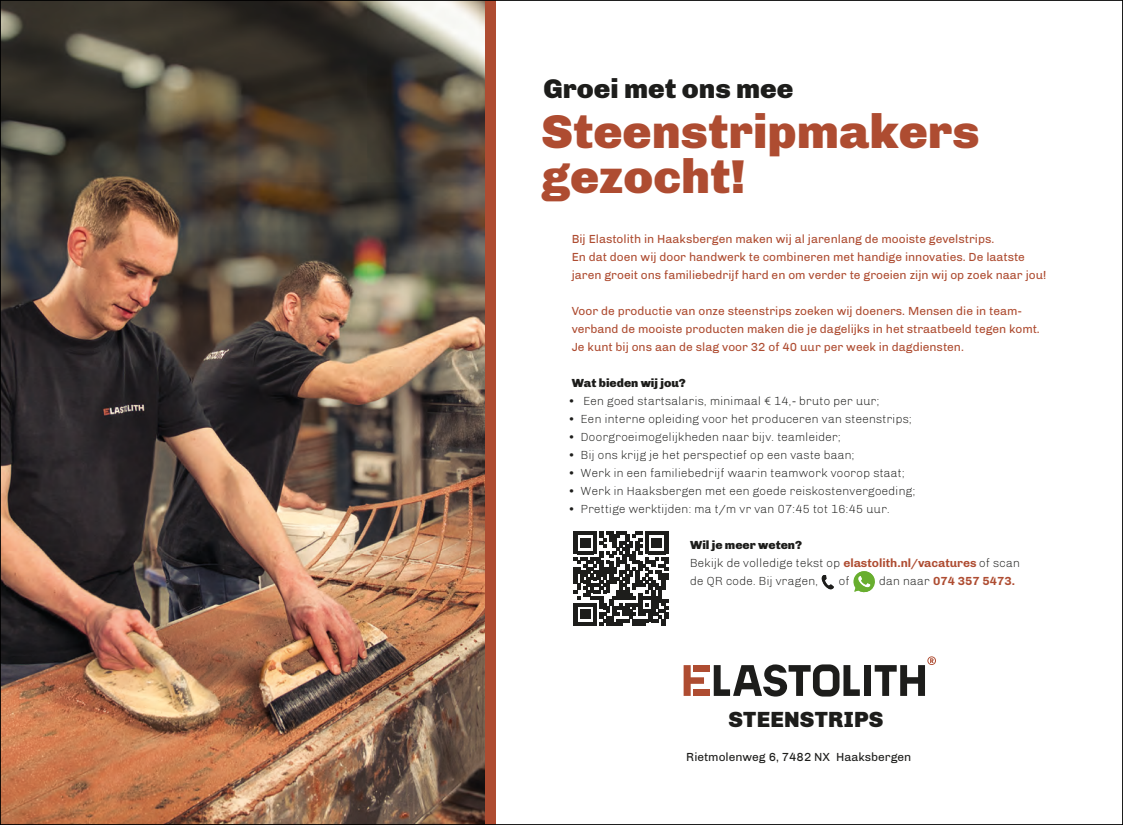
<style>
.page{position:relative;width:1123px;height:825px;background:#fff}
.page>*{position:absolute;margin:0;border:0;box-sizing:border-box;transform-origin:0 0}
.t1{font:900 48.6px/45px "Chivo";color:#ae4c31}
.t2{font:900 27.75px "Chivo";color:#1d1d1b}
.t3{font:900 22.5px "Chivo";letter-spacing:.01em;color:#1d1d1b}
.t4{font:300 12px/18px "Chivo";color:#1d1d1b}
.t5{font:12px/18px "Chivo";color:#ae4c31}
.t6{font:12px "Chivo";color:#1d1d1b}
.t7{font:700 12px "Chivo";color:#ae4c31}
.t8{font:900 12px "Chivo";color:#1d1d1b}
.s1{font-weight:900}
.s2{font-weight:700;color:#ae4c31}
.s3{font-weight:300;color:#1d1d1b}
</style>
<div class="page">
<div style="left:478px;top:0;width:17px;height:825px;background:#ae4c31"></div>
<img style="left:2px;top:2px;width:483px;height:821px">
<div style="left:863px;top:665px;width:7px;height:31px;background:#1d1d1b"></div>
<svg style="left:874px;top:656px;width:62px;height:40px"></svg>
<svg style="left:683px;top:665px;width:21px;height:31px"></svg>
<div style="left:693px;top:665px;width:16px;height:7px;background:#ae4c31"></div>
<div style="left:693px;top:689px;width:16px;height:7px;background:#ae4c31"></div>
<svg style="left:713px;top:664px;width:146px;height:32px"></svg>
<svg style="left:574px;top:531px;width:94px;height:95px"></svg>
<svg style="left:853px;top:571px;width:22px;height:22px"></svg>
<svg style="left:821px;top:575px;width:13px;height:14px"></svg>
<h2 class="t2" style="left:543px;top:72px;width:251px">Groei met ons mee</h2>
<h1 class="t1" style="left:541px;top:109px;width:440px">Steenstripmakers gezocht!</h1>
<p class="t5" style="left:571px;top:230px;width:476px">Bij Elastolith in Haaksbergen maken wij al jarenlang de mooiste gevelstrips.<br>En dat doen wij door handwerk te combineren met handige innovaties. De laatste jaren groeit ons familiebedrijf hard en om verder te groeien zijn wij op zoek naar jou!</p>
<p class="t5" style="left:571px;top:302px;width:469px">Voor de productie van onze steenstrips zoeken wij doeners. Mensen die in team&shy;verband de mooiste producten maken die je dagelijks in het straatbeeld tegen komt.<br>Je kunt bij ons aan de slag voor 32 of 40 uur per week in dagdiensten.</p>
<p class="t8" style="left:571px;top:376px;width:116px">Wat bieden wij jou?</p>
<p class="t4" style="left:568px;top:392px;width:313px">• Een goed startsalaris, minimaal € 14,- bruto per uur;</p>
<p class="t4" style="left:568px;top:410px;width:345px">• Een interne opleiding voor het produceren van steenstrips;</p>
<p class="t4" style="left:568px;top:428px;width:274px">• Doorgroeimogelijkheden naar bijv. teamleider;</p>
<p class="t4" style="left:568px;top:446px;width:288px">• Bij ons krijg je het perspectief op een vaste baan;</p>
<p class="t4" style="left:568px;top:464px;width:338px">• Werk in een familiebedrijf waarin teamwork voorop staat;</p>
<p class="t4" style="left:568px;top:482px;width:349px">• Werk in Haaksbergen met een goede reiskostenvergoeding;</p>
<p class="t4" style="left:568px;top:500px;width:323px">• Prettige werktijden: ma t/m vr van 07:45 tot 16:45 uur.</p>
<p class="t4" style="left:690px;top:536px;width:331px"><span class="s1">Wil je meer weten?<br></span>Bekijk de volledige tekst op <span class="s2">elastolith.nl/vacatures</span> of scan de QR code. Bij vragen,</p>
<p class="t4" style="left:839px;top:572px;width:12px">of</p>
<p class="t7" style="left:879px;top:574px;width:138px"><span class="s3">dan naar</span> 074 357 5473.</p>
<h3 class="t3" style="left:728px;top:706px;width:156px">STEENSTRIPS</h3>
<p class="t6" style="left:686px;top:750px;width:227px">Rietmolenweg 6, 7482 NX Haaksbergen</p>
</div>
